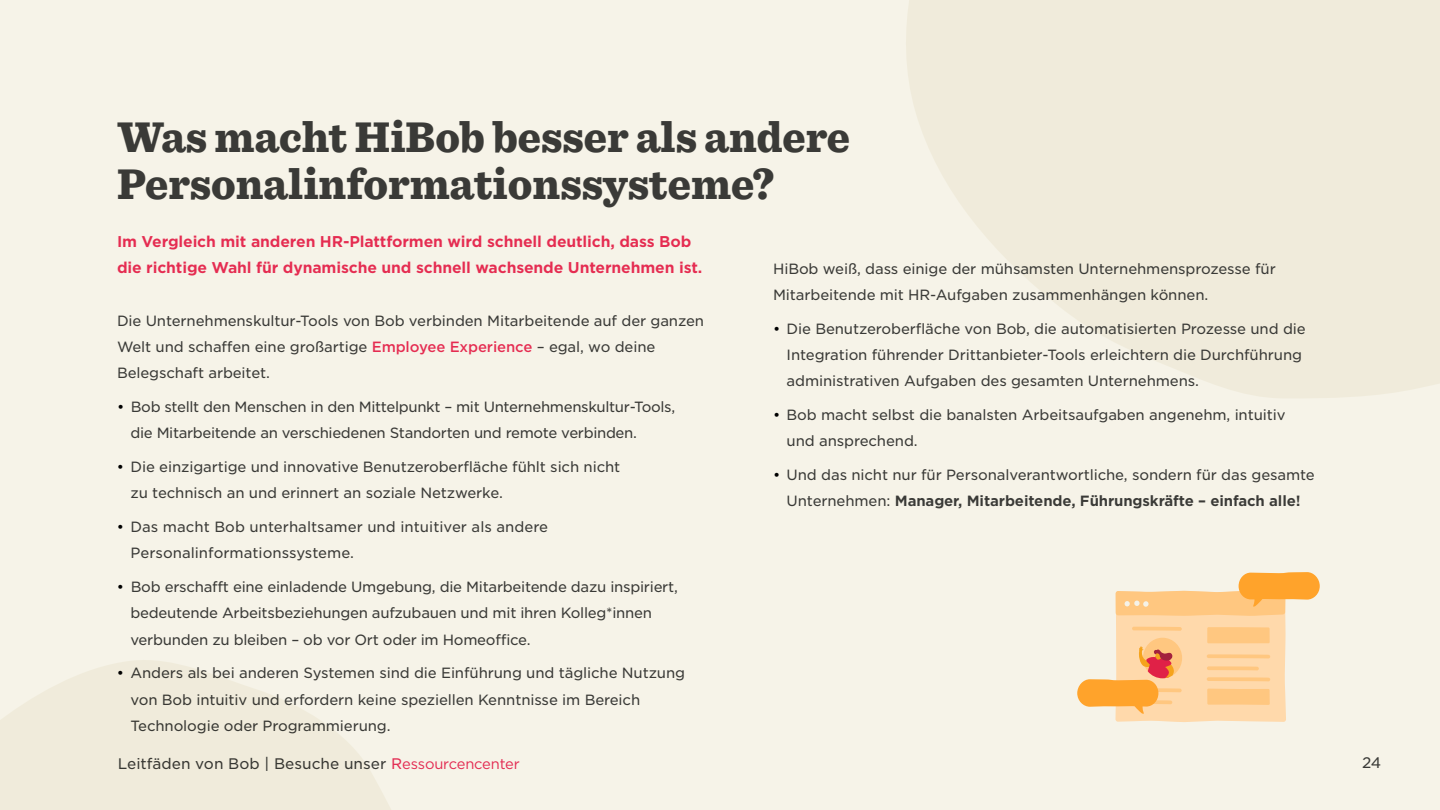
<style>
.page{position:relative;width:1440px;height:810px;background:#f6f3e8}
.page>*{position:absolute;margin:0;border:0;box-sizing:border-box;transform-origin:0 0}
.t1{font:900 45px/46.5px "Sentinel";color:#3a3a37;scale:.95 1}
.t2{font:700 15px/26.2px "Gotham S Sm";letter-spacing:-.01em;color:#e52c51}
.t3{font:14.7px "Gotham S Sm";color:#3a3a37}
.t4{font:14.25px/26.2px "Gotham S Sm";letter-spacing:-.01em;color:#3a3a37}
.t5{font:14.25px "Gotham S Sm";color:#000}
.s1{font-weight:500;color:#e52c51}
.s2{color:#000}
.s3{color:#e32b52}
.s4{font-family:"Gotham HTF";color:#e32b52}
.s5{font-weight:700}
</style>
<div class="page">
<svg style="left:906px;top:0;width:534px;height:398px;fill:#f0ebdb"></svg>
<svg style="left:1077px;top:572px;width:243px;height:150px"></svg>
<svg style="left:0;top:660px;width:391px;height:150px;fill:#f0ebdb"></svg>
<h1 class="t1" style="left:117px;top:113px;width:773px">Was macht HiBob besser als andere<br>Personalinformationssysteme?</h1>
<p class="t2" style="left:117px;top:228px;width:587px">Im Vergleich mit anderen HR-Plattformen wird schnell deutlich, dass Bob die richtige Wahl für dynamische und schnell wachsende Unternehmen ist.</p>
<p class="t4" style="left:117px;top:307px;width:589px">Die Unternehmenskultur-Tools von Bob verbinden Mitarbeitende auf der ganzen<br>Welt und schaffen eine großartige <span class="s1">Employee Experience</span> – egal, wo deine<br>Belegschaft arbeitet.</p>
<p class="t4" style="left:131px;top:394px;width:546px">Bob stellt den Menschen in den Mittelpunkt – mit Unternehmenskultur-Tools,</p>
<p class="t5" style="left:117px;top:397px;width:9px">•</p>
<p class="t4" style="left:130px;top:420px;width:508px">die Mitarbeitende an verschiedenen Standorten und remote verbinden.</p>
<p class="t4" style="left:130px;top:454px;width:491px;text-indent:-13px"><span class="s2">•</span> Die einzigartige und innovative Benutzeroberfläche fühlt sich nicht zu technisch an und erinnert an soziale Netzwerke.</p>
<p class="t4" style="left:130px;top:514px;width:419px;text-indent:-13px"><span class="s2">•</span> Das macht Bob unterhaltsamer und intuitiver als andere<br>Personalinformationssysteme.</p>
<p class="t4" style="left:131px;top:574px;width:549px">Bob erschafft eine einladende Umgebung, die Mitarbeitende dazu inspiriert,</p>
<p class="t5" style="left:117px;top:577px;width:9px">•</p>
<p class="t4" style="left:130px;top:600px;width:523px">bedeutende Arbeitsbeziehungen aufzubauen und mit ihren Kolleg*innen verbunden zu bleiben – ob vor Ort oder im Homeoffice.</p>
<p class="t4" style="left:130px;top:660px;width:556px;text-indent:-13px"><span class="s2">•</span> Anders als bei anderen Systemen sind die Einführung und tägliche Nutzung von Bob intuitiv und erfordern keine speziellen Kenntnisse im Bereich<br>Technologie oder Programmierung.</p>
<p class="t3" style="left:118px;top:753px;width:404px">Leitfäden von Bob | Besuche unser <span class="s3">R</span><span class="s4">essourcencenter</span></p>
<p class="t4" style="left:773px;top:255px;width:504px">HiBob weiß, dass einige der mühsamsten Unternehmensprozesse für<br>Mitarbeitende mit HR-Aufgaben zusammenhängen können.</p>
<p class="t4" style="left:787px;top:315px;width:521px;text-indent:-13px"><span class="s2">•</span> Die Benutzeroberfläche von Bob, die automatisierten Prozesse und die<br>Integration führender Drittanbieter-Tools erleichtern die Durchführung administrativen Aufgaben des gesamten Unternehmens.</p>
<p class="t4" style="left:787px;top:402px;width:501px;text-indent:-13px"><span class="s2">•</span> Bob macht selbst die banalsten Arbeitsaufgaben angenehm, intuitiv und ansprechend.</p>
<p class="t4" style="left:773px;top:462px;width:543px;text-align:center"><span class="s2">•</span> Und das nicht nur für Personalverantwortliche, sondern für das gesamte<br>Unternehmen: <span class="s5">Manager, Mitarbeitende, Führungskräfte – einfach alle!</span></p>
<p class="t3" style="left:1362px;top:753px;width:21px">24</p>
</div>
